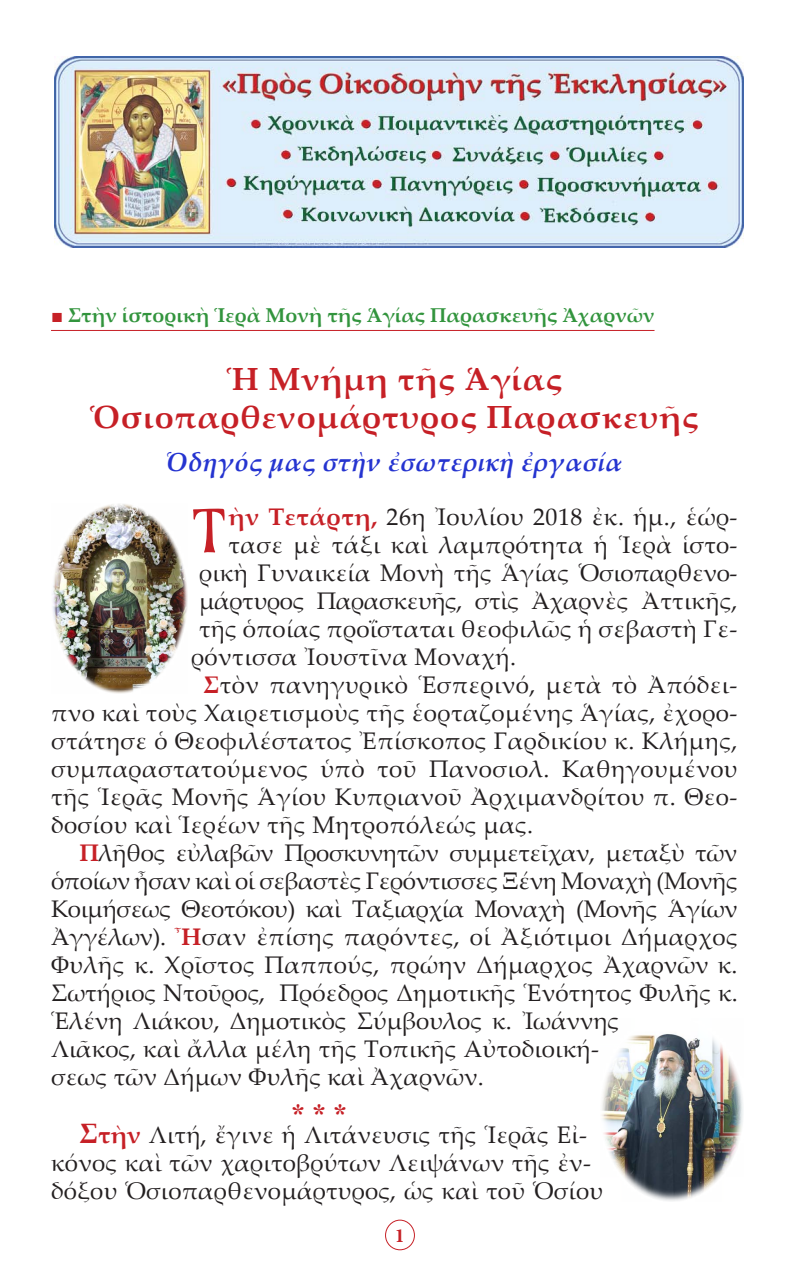
<style>
.page{position:relative;width:800px;height:1270px;background:#fff}
.page>*{position:absolute;margin:0;border:0;box-sizing:border-box;transform-origin:0 0}
.t1{font:66px "Icon Script Pro Test 1";color:#c62026}
.t2{font:700 32px "Palatino Linotype";letter-spacing:.03em;color:#c62026}
.t3{font:28px "CTOS New Times Bold Test 1";color:#c62026}
.t4{font:italic 700 26px "Palatino Linotype";letter-spacing:.01em;color:#2534d0}
.t5{font:24px/28px "Palatino Linotype";letter-spacing:.01em;color:#231f20}
.t6{font:24px "Palatino Linotype";letter-spacing:-.01em;color:#231f20}
.t7{font:700 20px "Palatino Linotype";color:#32943d}
.t8{font:700 20px "Minion Pro";color:#c62026}
.s1{font-family:"Times New Roman";font-weight:400;color:#c62026}
.s2{font-weight:700;color:#c62026}
.s3{font-weight:700;font-size:28px;color:#c62026}
</style>
<div class="page">
<hr style="left:51px;top:330px;width:603px;height:1px;background:#c62026">
<img style="left:54px;top:57px;width:689px;height:191px">
<div style="left:385px;top:1220px;width:30px;height:30px;border:1px solid #c62026;border-radius:50%"></div>
<img style="left:52px;top:504px;width:135px;height:189px">
<img style="left:601px;top:1034px;width:142px;height:167px">
<p class="t7" style="left:51px;top:301px;width:605px"><span class="s1">■</span> Στὴν ἱστορικὴ Ἱερὰ Μονὴ τῆς Ἁγίας Παρασκευῆς Ἀχαρνῶν</p>
<p class="t2" style="left:227px;top:356px;width:337px">Ἡ Μνήμη τῆς Ἁγίας</p>
<p class="t2" style="left:90px;top:394px;width:610px">Ὁσιοπαρθενομάρτυρος Παρασκευῆς</p>
<p class="t4" style="left:166px;top:443px;width:458px">Ὁδηγός μας στὴν ἐσωτερικὴ ἐργασία</p>
<p class="t1" style="left:193px;top:487px;width:39px">Τ</p>
<p class="t5" style="left:229px;top:501px;width:511px"><span class="s2">ὴν Τετάρτη,</span> 26η Ἰουλίου 2018 ἐκ. ἡμ., ἑώρ-</p>
<p class="t5" style="left:229px;top:529px;width:511px">τασε μὲ τάξι καὶ λαμπρότητα ἡ Ἱερὰ ἱστο-</p>
<p class="t5" style="left:199px;top:557px;width:540px">ρικὴ Γυναικεία Μονὴ τῆς Ἁγίας Ὁσιοπαρθενο-</p>
<p class="t6" style="left:199px;top:583px;width:540px">μάρτυρος Παρασκευῆς, στὶς Ἀχαρνὲς Ἀττικῆς,</p>
<p class="t5" style="left:199px;top:613px;width:540px">τῆς ὁποίας προΐσταται θεοφιλῶς ἡ σεβαστὴ Γε-</p>
<p class="t5" style="left:191px;top:641px;width:327px">ρόντισσα Ἰουστῖνα Μοναχή.</p>
<p class="t5" style="left:51px;top:669px;width:688px;text-align:justify;text-indent:152px"><span class="s2">Σ</span>τὸν πανηγυρικὸ Ἑσπερινό, μετὰ τὸ Ἀπόδει&shy;πνο καὶ τοὺς Χαιρετισμοὺς τῆς ἑορταζομένης Ἁγίας, ἐχορο&shy;στάτησε ὁ Θεοφιλέστατος Ἐπίσκοπος Γαρδικίου κ. Κλήμης, συμπαραστατούμενος ὑπὸ τοῦ Πανοσιολ. Καθηγουμένου τῆς Ἱερᾶς Μονῆς Ἁγίου Κυπριανοῦ Ἀρχιμανδρίτου π. Θεο&shy;δοσίου καὶ Ἱερέων τῆς Μητροπόλεώς μας.</p>
<p class="t5" style="left:51px;top:837px;width:688px;text-indent:28px"><span class="s2">Π</span>λῆθος εὐλαβῶν Προσκυνητῶν συμμετεῖχαν, μεταξὺ τῶν ὁποίων ἦσαν καὶ οἱ σεβαστὲς Γερόντισσες Ξένη Μοναχὴ (Μονῆς Κοιμήσεως Θεοτόκου) καὶ Ταξιαρχία Μοναχὴ (Μονῆς Ἁγίων Ἀγγέλων). <span class="s2">Ἦ</span>σαν ἐπίσης παρόντες, οἱ Ἀξιότιμοι Δήμαρχος Φυλῆς κ. Χρῖστος Παππούς, πρώην Δήμαρχος Ἀχαρνῶν κ.<br>Σωτήριος Ντοῦρος, Πρόεδρος Δημοτικῆς Ἑνότητος Φυλῆς κ.<br>Ἑλένη Λιάκου, Δημοτικὸς Σύμβουλος κ. Ἰωάννης<br>Λιᾶκος, καὶ ἄλλα μέλη τῆς Τοπικῆς Αὐτοδιοική-<br>σεως τῶν Δήμων Φυλῆς καὶ Ἀχαρνῶν.</p>
<p class="t3" style="left:291px;top:1098px;width:57px">* * *</p>
<p class="t5" style="left:79px;top:1119px;width:509px"><span class="s3">Σ</span><span class="s2">τὴν</span> Λιτή, ἔγινε ἡ Λιτάνευσις τῆς Ἱερᾶς Εἰ-</p>
<p class="t5" style="left:51px;top:1147px;width:553px">κόνος καὶ τῶν χαριτοβρύτων Λειψάνων τῆς ἐν&shy;δόξου Ὁσιοπαρθενομάρτυρος, ὡς καὶ τοῦ Ὁσίου</p>
<p class="t8" style="left:395px;top:1221px;width:11px">1</p>
</div>
